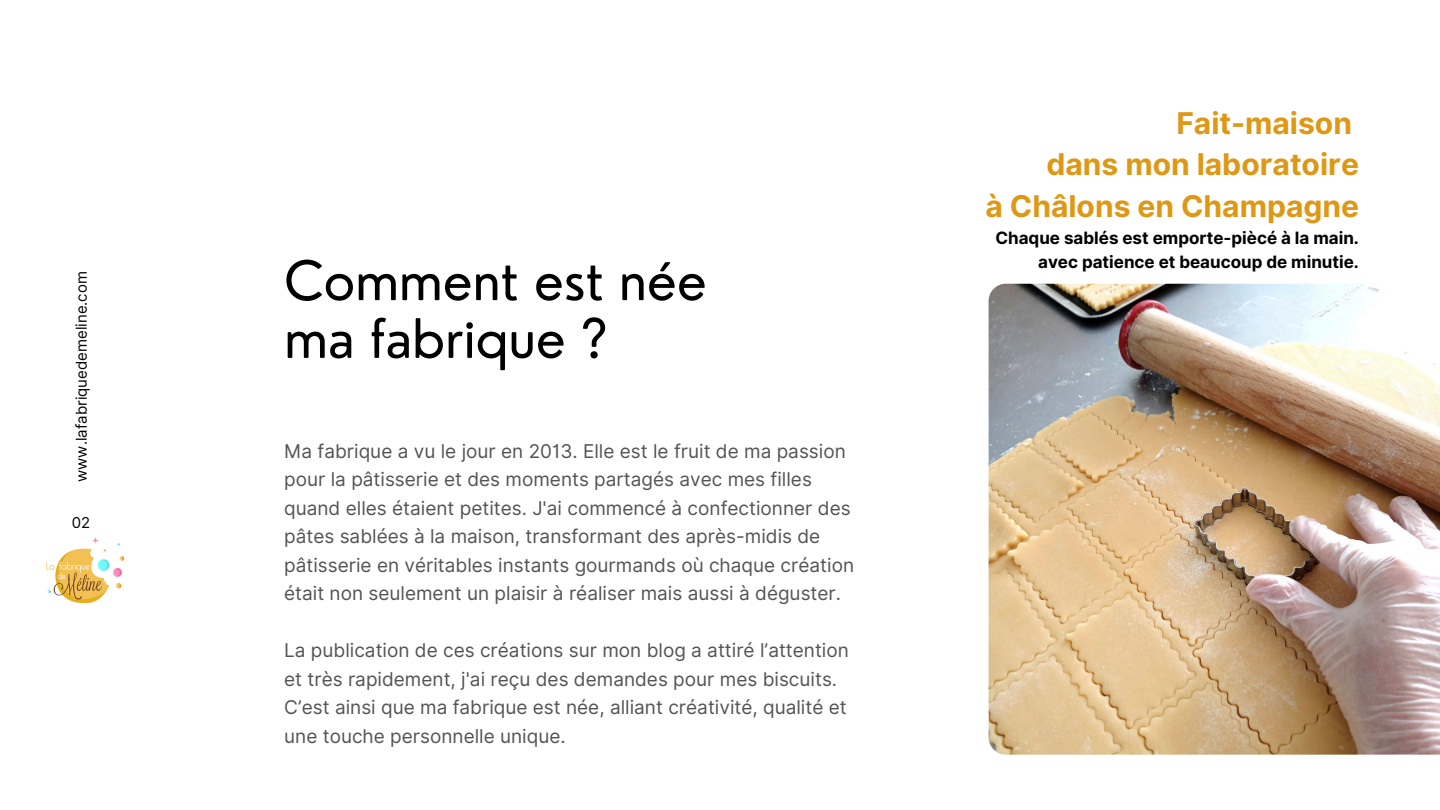
<style>
.page{position:relative;width:1440px;height:810px;background:#fff}
.page>*{position:absolute;margin:0;border:0;box-sizing:border-box;transform-origin:0 0}
.t1{font:53px/57.8px "Nourd";color:#000}
.t2{font:700 30px/41.2px "Inter";color:#de9815;text-align:right}
.t3{font:19px/28.5px "Inter";color:#545454}
.t4{font:700 17px/23.2px "Inter";color:#000;text-align:right}
.t5{font:15px "Inter";color:#000}
</style>
<div class="page">
<img style="left:46px;top:537px;width:79px;height:67px">
<img style="left:989px;top:284px;width:451px;height:471px">
<h2 class="t5" style="left:73px;top:482px;width:212px;rotate:-90deg">www.lafabriquedemeline.com</h2>
<p class="t5" style="left:72px;top:514px;width:20px">02</p>
<p class="t1" style="left:284px;top:251px;width:424px">Comment est née ma fabrique ?</p>
<h3 class="t3" style="left:284px;top:437px;width:571px">Ma fabrique a vu le jour en 2013. Elle est le fruit de ma passion pour la pâtisserie et des moments partagés avec mes filles quand elles étaient petites. J'ai commencé à confectionner des pâtes sablées à la maison, transformant des après-midis de pâtisserie en véritables instants gourmands où chaque création était non seulement un plaisir à réaliser mais aussi à déguster.</h3>
<h1 class="t3" style="left:284px;top:636px;width:566px">La publication de ces créations sur mon blog a attiré l’attention et très rapidement, j'ai reçu des demandes pour mes biscuits.<br>C’est ainsi que ma fabrique est née, alliant créativité, qualité et une touche personnelle unique.</h1>
<h2 class="t2" style="left:985px;top:103px;width:375px">Fait-maison<br>dans mon laboratoire<br>à Châlons en Champagne</h2>
<h2 class="t4" style="left:995px;top:227px;width:365px">Chaque sablés est emporte-piècé à la main. avec patience et beaucoup de minutie.</h2>
</div>
